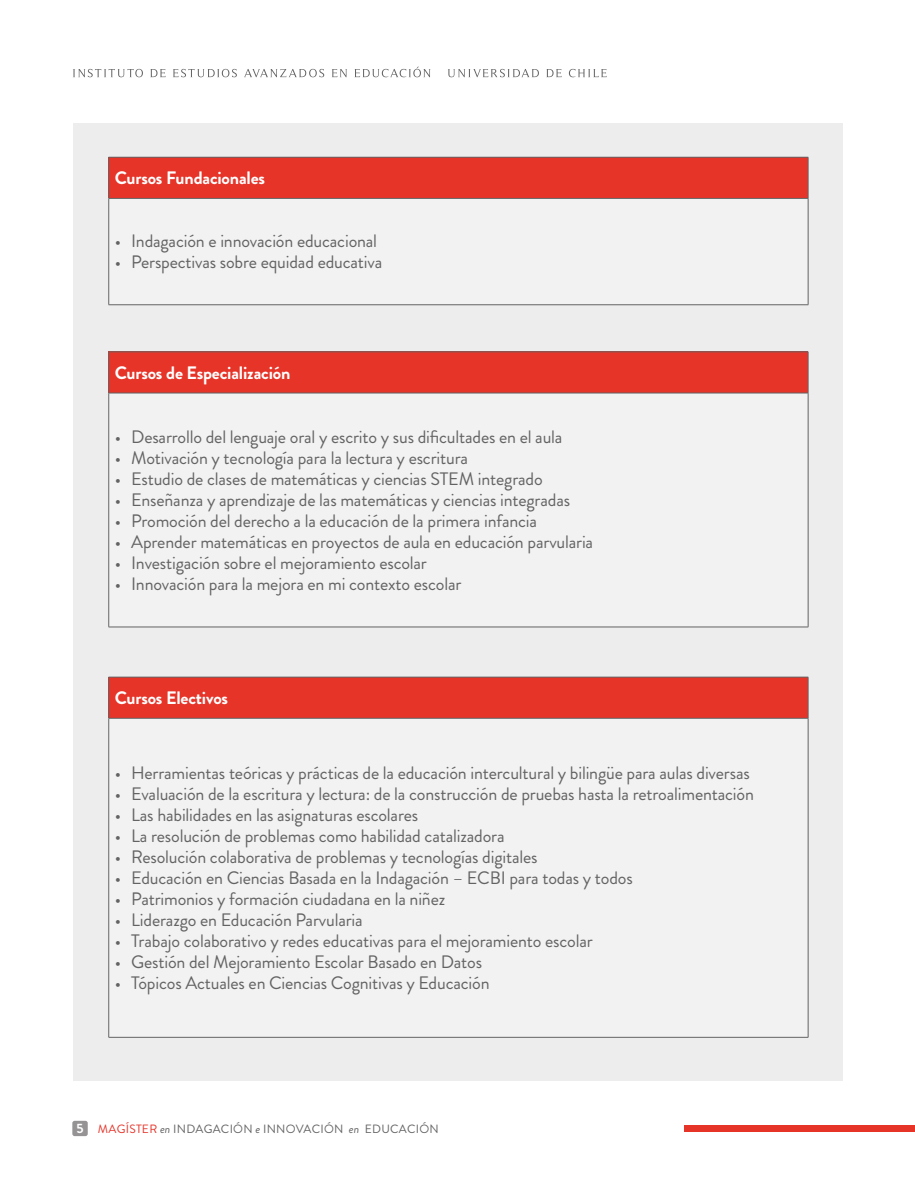
<style>
.page{position:relative;width:915px;height:1191px;background:#fff}
.page>*{position:absolute;margin:0;border:0;box-sizing:border-box;transform-origin:0 0}
.t1{font:18px "Brandon Grotesque";letter-spacing:-.01em;color:#646363}
.t2{font:700 18px "Brandon Grotesque";letter-spacing:-.01em;color:#fff}
.t3{font:12px "Brandon Grotesque";letter-spacing:.02em;color:#646363}
.s1{font-weight:700;font-size:13.5px;color:#fff}
.s2{color:#e63429}
.s3{font-style:italic}
</style>
<div class="page">
<div style="left:73px;top:123px;width:770px;height:957px;background:#ededed"></div>
<svg style="left:73px;top:67px;width:533px;height:10px"></svg>
<div style="left:72px;top:1120px;width:16px;height:16px;background:#959393;border-radius:2px"></div>
<div style="left:684px;top:1125px;width:230px;height:6px;background:#e63429"></div>
<div style="left:109px;top:157px;width:698px;height:41px;background:#e63429"></div>
<div style="left:109px;top:198px;width:698px;height:107px;background:#f3f2f2"></div>
<hr style="left:108px;top:157px;width:700px;height:1px;background:#646363">
<hr style="left:108px;top:157px;width:1px;height:41px;background:#646363">
<hr style="left:807px;top:157px;width:1px;height:41px;background:#646363">
<hr style="left:108px;top:198px;width:700px;height:1px;background:#646363">
<hr style="left:108px;top:199px;width:1px;height:105px;background:#646363">
<hr style="left:807px;top:199px;width:1px;height:105px;background:#646363">
<hr style="left:108px;top:304px;width:700px;height:1px;background:#646363">
<div style="left:109px;top:352px;width:698px;height:41px;background:#e63429"></div>
<div style="left:109px;top:393px;width:698px;height:234px;background:#f3f2f2"></div>
<hr style="left:108px;top:351px;width:700px;height:1px;background:#646363">
<hr style="left:108px;top:352px;width:1px;height:41px;background:#646363">
<hr style="left:807px;top:352px;width:1px;height:41px;background:#646363">
<hr style="left:108px;top:393px;width:700px;height:1px;background:#646363">
<hr style="left:108px;top:393px;width:1px;height:234px;background:#646363">
<hr style="left:807px;top:393px;width:1px;height:234px;background:#646363">
<hr style="left:108px;top:626px;width:700px;height:1px;background:#646363">
<div style="left:109px;top:677px;width:698px;height:41px;background:#e63429"></div>
<div style="left:109px;top:718px;width:698px;height:319px;background:#f3f2f2"></div>
<hr style="left:108px;top:677px;width:700px;height:1px;background:#646363">
<hr style="left:108px;top:677px;width:1px;height:41px;background:#646363">
<hr style="left:807px;top:677px;width:1px;height:41px;background:#646363">
<hr style="left:108px;top:718px;width:700px;height:1px;background:#646363">
<hr style="left:108px;top:718px;width:1px;height:319px;background:#646363">
<hr style="left:807px;top:718px;width:1px;height:319px;background:#646363">
<hr style="left:108px;top:1037px;width:700px;height:1px;background:#646363">
<p class="t2" style="left:115px;top:165px;width:152px">Cursos Fundacionales</p>
<p class="t1" style="left:115px;top:229px;width:264px">• Indagación e innovación educacional</p>
<p class="t1" style="left:115px;top:250px;width:269px">• Perspectivas sobre equidad educativa</p>
<p class="t2" style="left:115px;top:360px;width:177px">Cursos de Especialización</p>
<p class="t1" style="left:115px;top:424px;width:449px">• Desarrollo del lenguaje oral y escrito y sus dificultades en el aula</p>
<p class="t1" style="left:115px;top:445px;width:355px">• Motivación y tecnología para la lectura y escritura</p>
<p class="t1" style="left:115px;top:466px;width:429px">• Estudio de clases de matemáticas y ciencias STEM integrado</p>
<p class="t1" style="left:115px;top:487px;width:457px">• Enseñanza y aprendizaje de las matemáticas y ciencias integradas</p>
<p class="t1" style="left:115px;top:508px;width:424px">• Promoción del derecho a la educación de la primera infancia</p>
<p class="t1" style="left:115px;top:529px;width:480px">• Aprender matemáticas en proyectos de aula en educación parvularia</p>
<p class="t1" style="left:115px;top:550px;width:313px">• Investigación sobre el mejoramiento escolar</p>
<p class="t1" style="left:115px;top:571px;width:348px">• Innovación para la mejora en mi contexto escolar</p>
<p class="t2" style="left:115px;top:685px;width:115px">Cursos Electivos</p>
<p class="t1" style="left:115px;top:760px;width:636px">• Herramientas teóricas y prácticas de la educación intercultural y bilingüe para aulas diversas</p>
<p class="t1" style="left:115px;top:781px;width:640px">• Evaluación de la escritura y lectura: de la construcción de pruebas hasta la retroalimentación</p>
<p class="t1" style="left:115px;top:802px;width:305px">• Las habilidades en las asignaturas escolares</p>
<p class="t1" style="left:115px;top:823px;width:391px">• La resolución de problemas como habilidad catalizadora</p>
<p class="t1" style="left:115px;top:844px;width:424px">• Resolución colaborativa de problemas y tecnologías digitales</p>
<p class="t1" style="left:115px;top:865px;width:519px">• Educación en Ciencias Basada en la Indagación – ECBI para todas y todos</p>
<p class="t1" style="left:115px;top:886px;width:332px">• Patrimonios y formación ciudadana en la niñez</p>
<p class="t1" style="left:115px;top:907px;width:249px">• Liderazgo en Educación Parvularia</p>
<p class="t1" style="left:115px;top:928px;width:479px">• Trabajo colaborativo y redes educativas para el mejoramiento escolar</p>
<p class="t1" style="left:115px;top:949px;width:369px">• Gestión del Mejoramiento Escolar Basado en Datos</p>
<p class="t1" style="left:115px;top:970px;width:376px">• Tópicos Actuales en Ciencias Cognitivas y Educación</p>
<p class="t3" style="left:76px;top:1120px;width:364px"><span class="s1">5</span> <span class="s2">MAGÍSTER</span> <span class="s3">en</span> INDAGACIÓN <span class="s3">e</span> INNOVACIÓN <span class="s3">en</span> EDUCACIÓN</p>
</div>
